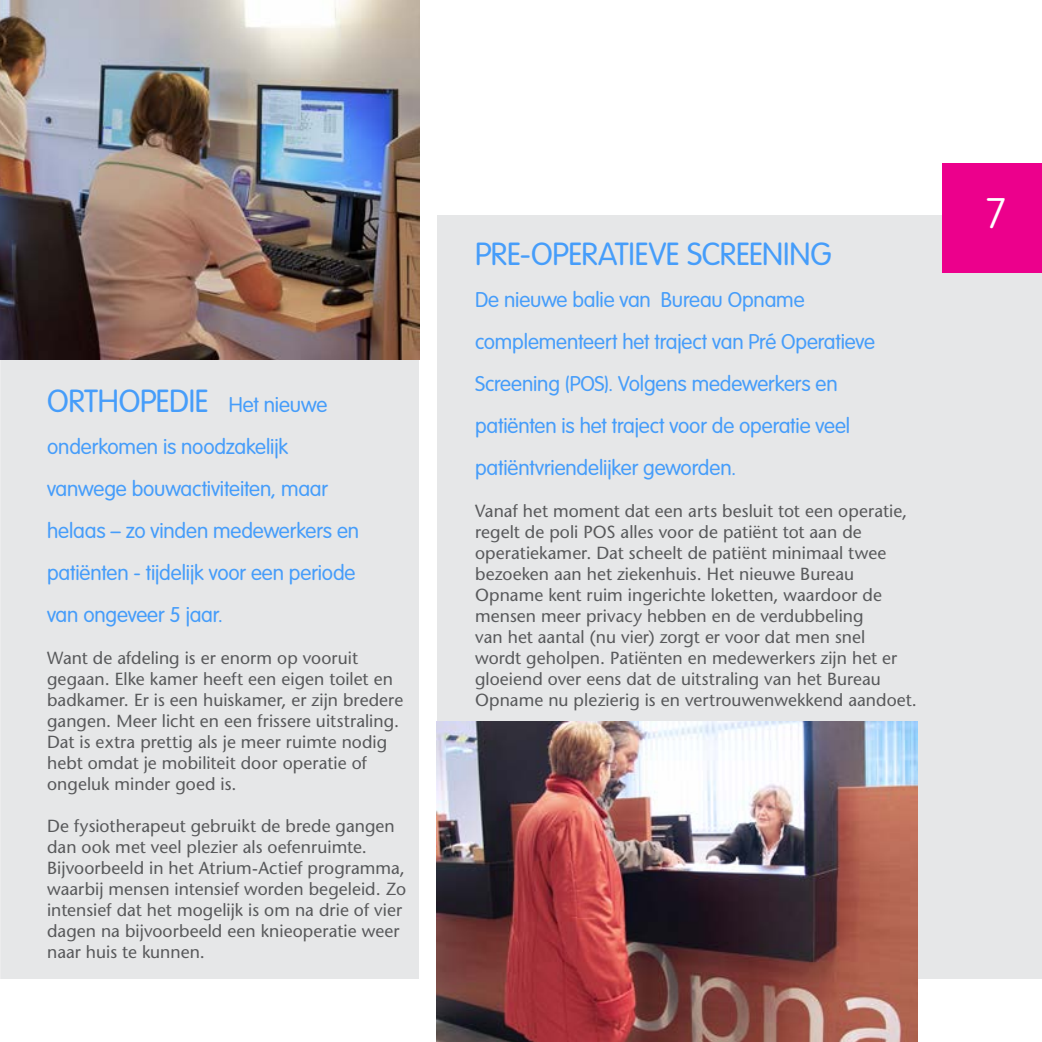
<style>
.page{position:relative;width:1042px;height:1042px;background:#fff}
.page>*{position:absolute;margin:0;border:0;box-sizing:border-box;transform-origin:0 0}
.t1{font:100 42px "VAG Rounded";color:#fff}
.t2{font:300 31.5px "VAG Rounded";letter-spacing:-.01em;color:#469dfa}
.t3{font:300 21px/42px "VAG Rounded";letter-spacing:-.005em;color:#469dfa}
.t4{font:17.5px/21px "Stone Sans";letter-spacing:.005em;color:#58595b}
.s1{font-size:21px}
</style>
<div class="page">
<div style="left:1px;top:215px;width:1041px;height:764px;background:#e6e7e8"></div>
<svg style="left:0;top:360px;width:1px;height:619px"></svg>
<div style="left:943px;top:164px;width:99px;height:109px;background:#ec008c"></div>
<div style="left:419px;top:203px;width:18px;height:797px;background:#fff"></div>
<img style="left:0;top:0;width:419px;height:360px">
<img style="left:437px;top:722px;width:481px;height:320px">
<h2 class="t2" style="left:47px;top:383px;width:282px">ORTHOPEDIE <span class="s1">Het nieuwe</span></h2>
<p class="t3" style="left:47px;top:425px;width:313px">onderkomen is noodzakelijk vanwege bouwactiviteiten, maar helaas – zo vinden medewerkers en patiënten - tijdelijk voor een periode van ongeveer 5 jaar.</p>
<p class="t4" style="left:47px;top:647px;width:357px">Want de afdeling is er enorm op vooruit gegaan. Elke kamer heeft een eigen toilet en badkamer. Er is een huiskamer, er zijn bredere gangen. Meer licht en een frissere uitstraling.<br>Dat is extra prettig als je meer ruimte nodig hebt omdat je mobiliteit door operatie of ongeluk minder goed is.</p>
<p class="t4" style="left:47px;top:815px;width:361px">De fysiotherapeut gebruikt de brede gangen dan ook met veel plezier als oefenruimte.<br>Bijvoorbeeld in het Atrium-Actief programma, waarbij mensen intensief worden begeleid. Zo intensief dat het mogelijk is om na drie of vier dagen na bijvoorbeeld een knieoperatie weer naar huis te kunnen.</p>
<h2 class="t2" style="left:475px;top:236px;width:358px">PRE-OPERATIEVE SCREENING</h2>
<p class="t3" style="left:475px;top:278px;width:401px">De nieuwe balie van Bureau Opname complementeert het traject van Pré Operatieve Screening (POS). Volgens medewerkers en patiënten is het traject voor de operatie veel patiëntvriendelijker geworden.</p>
<p class="t4" style="left:475px;top:500px;width:443px">Vanaf het moment dat een arts besluit tot een operatie, regelt de poli POS alles voor de patiënt tot aan de operatiekamer. Dat scheelt de patiënt minimaal twee bezoeken aan het ziekenhuis. Het nieuwe Bureau Opname kent ruim ingerichte loketten, waardoor de mensen meer privacy hebben en de verdubbeling<br>van het aantal (nu vier) zorgt er voor dat men snel<br>wordt geholpen. Patiënten en medewerkers zijn het er gloeiend over eens dat de uitstraling van het Bureau Opname nu plezierig is en vertrouwenwekkend aandoet.</p>
<h1 class="t1" style="left:986px;top:189px;width:22px">7</h1>
</div>
